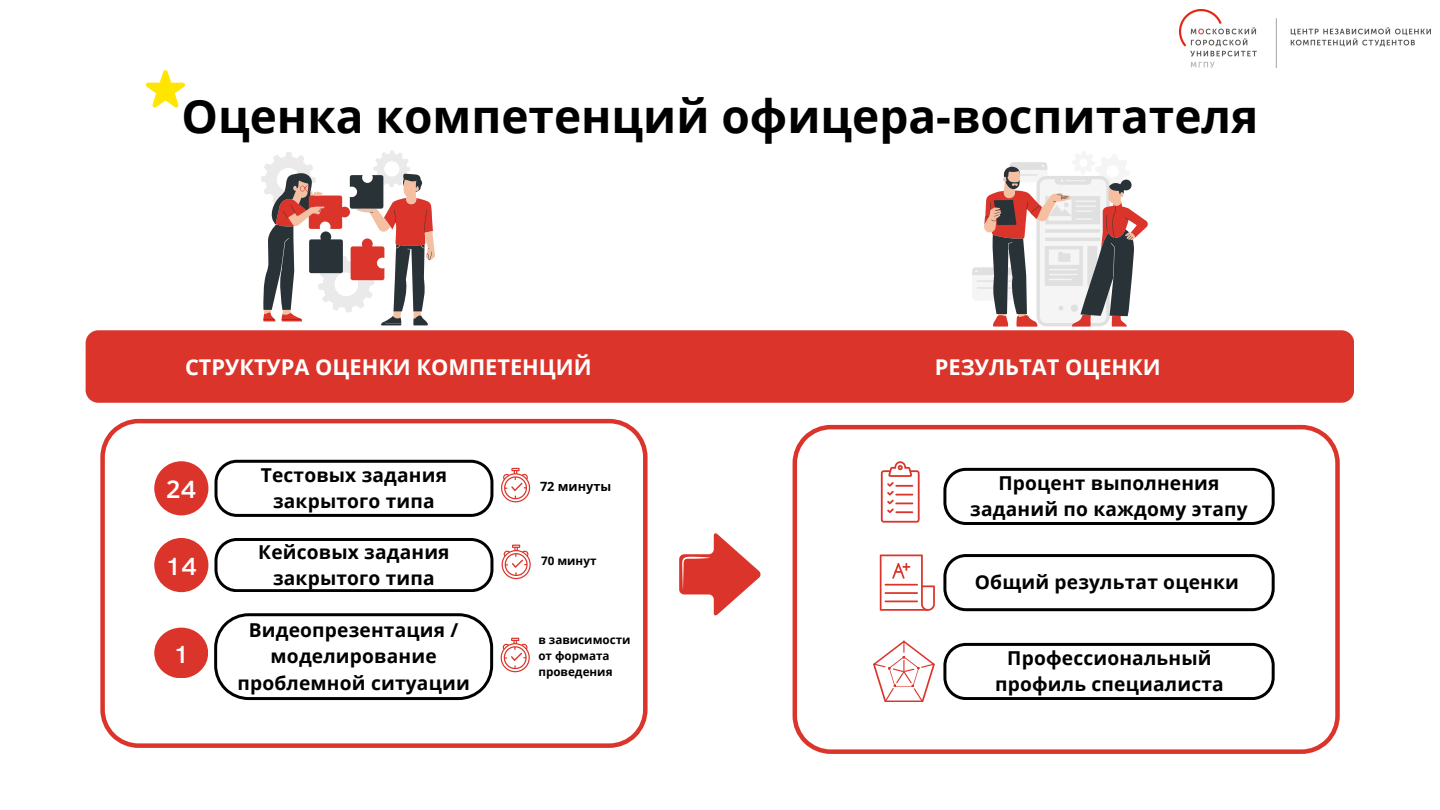
<style>
.page{position:relative;width:1440px;height:810px;background:#fff}
.page>*{position:absolute;margin:0;border:0;box-sizing:border-box;transform-origin:0 0}
.t1{font:700 46px "Open Sans";color:#000}
.t2{font:500 25.6px "Clear Sans";color:#fff}
.t3{font:500 25.5px "Clear Sans";color:#fff}
.t4{font:700 21.8px "Open Sans";color:#fff}
.t5{font:700 19.2px/26.3px "Open Sans";letter-spacing:.01em;color:#000;text-align:center}
.t6{font:700 12.7px "Open Sans";color:#000}
.t7{font:700 11.7px/15.9px "Open Sans";color:#000}
</style>
<div class="page">
<div style="left:86px;top:330px;width:1268px;height:73px;background:#db342a;border-radius:13px"></div>
<img style="left:1179px;top:10px;width:251px;height:58px">
<svg style="left:679px;top:533px;width:82px;height:83px"></svg>
<svg style="left:146px;top:70px;width:39px;height:38px"></svg>
<svg style="left:100px;top:419px;width:548px;height:329px"></svg>
<svg style="left:793px;top:425px;width:547px;height:329px"></svg>
<svg style="left:215px;top:460px;width:278px;height:57px"></svg>
<div style="left:154px;top:461px;width:54px;height:54px;background:#db342a;border-radius:50%"></div>
<svg style="left:501px;top:468px;width:29px;height:34px"></svg>
<svg style="left:214px;top:538px;width:279px;height:54px"></svg>
<div style="left:154px;top:538px;width:54px;height:54px;background:#db342a;border-radius:50%"></div>
<svg style="left:502px;top:545px;width:29px;height:34px"></svg>
<svg style="left:214px;top:613px;width:279px;height:87px"></svg>
<div style="left:154px;top:628px;width:54px;height:50px;background:#db342a;border-radius:50%"></div>
<svg style="left:501px;top:638px;width:29px;height:34px"></svg>
<svg style="left:880px;top:555px;width:55px;height:56px"></svg>
<svg style="left:881px;top:461px;width:39px;height:62px"></svg>
<svg style="left:943px;top:468px;width:332px;height:57px"></svg>
<svg style="left:943px;top:554px;width:332px;height:57px"></svg>
<svg style="left:943px;top:643px;width:332px;height:57px"></svg>
<svg style="left:872px;top:641px;width:64px;height:62px"></svg>
<svg style="left:972px;top:162px;width:176px;height:165px"></svg>
<svg style="left:261px;top:151px;width:174px;height:174px"></svg>
<p class="t1" style="left:182px;top:84px;width:1078px">Оценка компетенций офицера-воспитателя</p>
<p class="t4" style="left:185px;top:351px;width:408px">СТРУКТУРА ОЦЕНКИ КОМПЕТЕНЦИЙ</p>
<h3 class="t4" style="left:935px;top:351px;width:227px">РЕЗУЛЬТАТ ОЦЕНКИ</h3>
<h1 class="t5" style="left:261px;top:461px;width:188px">Тестовых задания закрытого типа</h1>
<p class="t2" style="left:166px;top:471px;width:32px">24</p>
<p class="t6" style="left:540px;top:477px;width:73px">72 минуты</p>
<h2 class="t5" style="left:258px;top:538px;width:193px">Кейсовых задания закрытого типа</h2>
<h2 class="t2" style="left:165px;top:547px;width:33px">14</h2>
<p class="t7" style="left:541px;top:553px;width:57px">70 минут</p>
<h3 class="t5" style="left:237px;top:617px;width:234px">Видеопрезентация / моделирование проблемной ситуации</h3>
<p class="t3" style="left:174px;top:635px;width:17px">1</p>
<p class="t7" style="left:538px;top:631px;width:94px">в зависимости от формата проведения</p>
<p class="t5" style="left:970px;top:469px;width:279px">Процент выполнения заданий по каждому этапу</p>
<p class="t5" style="left:975px;top:568px;width:266px">Общий результат оценки</p>
<p class="t5" style="left:995px;top:644px;width:230px">Профессиональный профиль специалиста</p>
</div>
